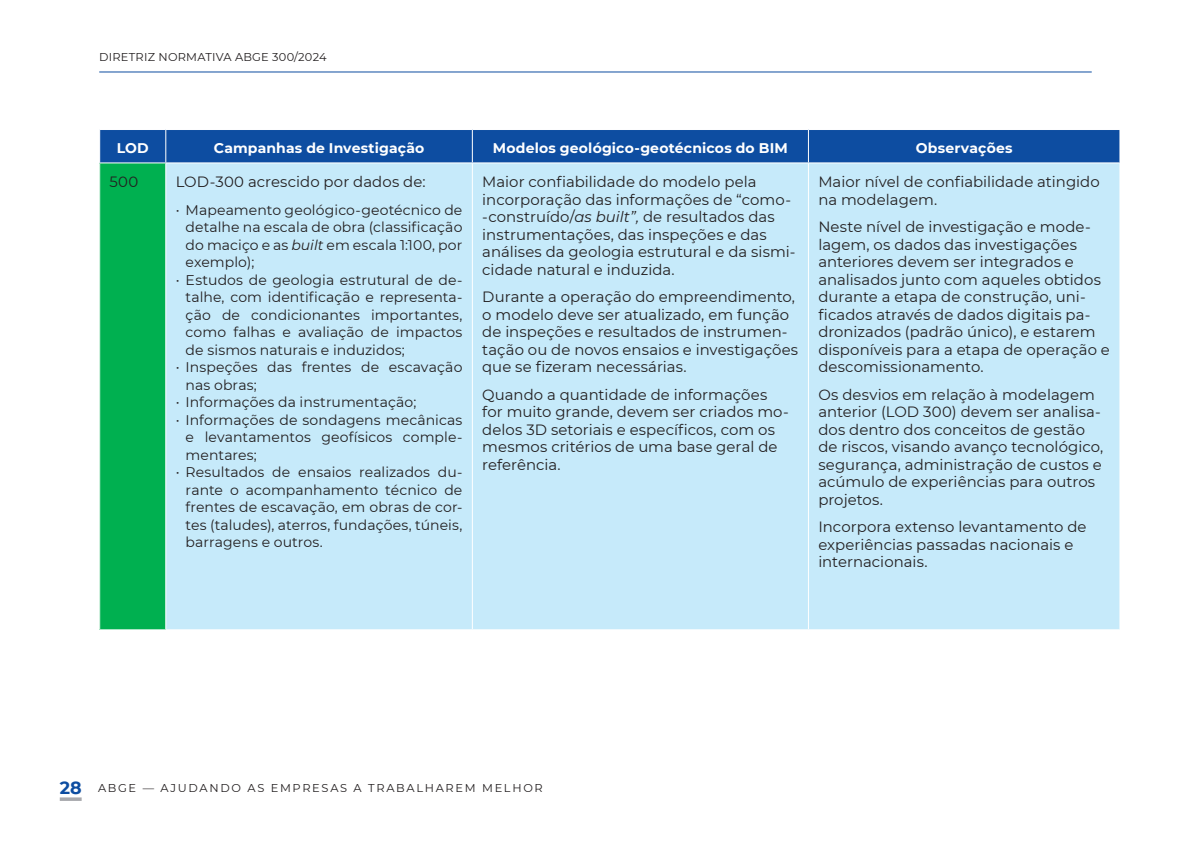
<style>
.page{position:relative;width:1191px;height:844px;background:#fff}
.page>*{position:absolute;margin:0;border:0;box-sizing:border-box;transform-origin:0 0}
.TEXTO_TAB-esp{font:14.88px/17.5px "Montserrat";letter-spacing:.005em;color:#231f20}
.TEXTO_TAB{font:14.88px "Montserrat";color:#231f20}
.t1{font:14px/17.5px "Montserrat";letter-spacing:.01em;color:#231f20;text-align:justify}
.CABECO-TAB{font:700 14px "Montserrat";letter-spacing:.01em;color:#fff}
.t2{font:11.38px "Montserrat";letter-spacing:.15em;color:#231f20}
.t3{font:11.38px "Montserrat";letter-spacing:.02em;color:#231f20}
.s1{font-family:"Sabon"}
.s2{font-style:italic}
.s3{font-weight:700;font-size:17.5px;color:#0d4da1}
</style>
<div class="page">
<hr style="left:60px;top:797px;width:22px;height:3px;background:#a8a9ad">
<hr style="left:99px;top:71px;width:992px;height:1px;background:#0d4da1">
<div style="left:100px;top:130px;width:1019px;height:32px;background:#0d4da1"></div>
<div style="left:100px;top:163px;width:66px;height:466px;background:#00b050"></div>
<div style="left:166px;top:163px;width:953px;height:466px;background:#c6eafa"></div>
<hr style="left:165px;top:130px;width:1px;height:32px;background:#fff">
<hr style="left:472px;top:130px;width:1px;height:32px;background:#fff">
<hr style="left:808px;top:130px;width:1px;height:32px;background:#fff">
<hr style="left:165px;top:163px;width:1px;height:466px;background:#fff">
<hr style="left:472px;top:163px;width:1px;height:466px;background:#fff">
<hr style="left:808px;top:163px;width:1px;height:466px;background:#fff">
<p class="t3" style="left:99px;top:49px;width:229px">DIRETRIZ NORMATIVA ABGE 300/2024</p>
<p class="CABECO-TAB" style="left:117px;top:138px;width:34px">LOD</p>
<p class="CABECO-TAB" style="left:214px;top:138px;width:212px">Campanhas de Investigação</p>
<p class="CABECO-TAB" style="left:493px;top:138px;width:296px">Modelos geológico-geotécnicos do BIM</p>
<p class="CABECO-TAB" style="left:915px;top:138px;width:98px">Observações</p>
<p class="TEXTO_TAB" style="left:110px;top:172px;width:30px">500</p>
<p class="TEXTO_TAB-esp" style="left:176px;top:173px;width:251px">LOD-300 acrescido por dados de:</p>
<p class="t1" style="left:186px;top:200px;width:278px;text-indent:-10px"><span class="s1">·</span> Mapeamento geológico-geotécnico de detalhe na escala de obra (classificação do maciço e as <span class="s2">built</span> em escala 1:100, por exemplo);</p>
<p class="t1" style="left:186px;top:270px;width:278px;text-indent:-10px"><span class="s1">·</span> Estudos de geologia estrutural de de&shy;talhe, com identificação e representa&shy;ção de condicionantes importantes, como falhas e avaliação de impactos de sismos naturais e induzidos;</p>
<p class="t1" style="left:186px;top:358px;width:278px;text-indent:-10px"><span class="s1">·</span> Inspeções das frentes de escavação nas obras;</p>
<p class="t1" style="left:176px;top:393px;width:242px"><span class="s1">·</span> Informações da instrumentação;</p>
<p class="t1" style="left:186px;top:410px;width:278px;text-indent:-10px"><span class="s1">·</span> Informações de sondagens mecânicas e levantamentos geofísicos comple&shy;mentares;</p>
<p class="t1" style="left:186px;top:463px;width:278px;text-indent:-10px"><span class="s1">·</span> Resultados de ensaios realizados du&shy;rante o acompanhamento técnico de frentes de escavação, em obras de cor&shy;tes (taludes), aterros, fundações, túneis, barragens e outros.</p>
<p class="TEXTO_TAB-esp" style="left:482px;top:173px;width:315px">Maior confiabilidade do modelo pela incorporação das informações de “como--construído/<span class="s2">as built”,</span> de resultados das instrumentações, das inspeções e das análises da geologia estrutural e da sismi&shy;cidade natural e induzida.</p>
<p class="TEXTO_TAB-esp" style="left:482px;top:287px;width:317px">Durante a operação do empreendimento, o modelo deve ser atualizado, em função de inspeções e resultados de instrumen&shy;tação ou de novos ensaios e investigações que se fizeram necessárias.</p>
<p class="TEXTO_TAB-esp" style="left:482px;top:385px;width:308px">Quando a quantidade de informações for muito grande, devem ser criados mo&shy;delos 3D setoriais e específicos, com os mesmos critérios de uma base geral de referência.</p>
<p class="TEXTO_TAB-esp" style="left:818px;top:173px;width:283px">Maior nível de confiabilidade atingido na modelagem.</p>
<p class="TEXTO_TAB-esp" style="left:818px;top:217px;width:293px">Neste nível de investigação e mode&shy;lagem, os dados das investigações anteriores devem ser integrados e analisados junto com aqueles obtidos durante a etapa de construção, uni&shy;ficados através de dados digitais pa&shy;dronizados (padrão único), e estarem disponíveis para a etapa de operação e descomissionamento.</p>
<p class="TEXTO_TAB-esp" style="left:818px;top:385px;width:286px">Os desvios em relação à modelagem anterior (LOD 300) devem ser analisa&shy;dos dentro dos conceitos de gestão de riscos, visando avanço tecnológico, segurança, administração de custos e acúmulo de experiências para outros projetos.</p>
<p class="TEXTO_TAB-esp" style="left:818px;top:517px;width:270px">Incorpora extenso levantamento de experiências passadas nacionais e internacionais.</p>
<p class="t2" style="left:60px;top:779px;width:484px"><span class="s3">28</span> ABGE — AJUDANDO AS EMPRESAS A TRABALHAREM MELHOR</p>
</div>
